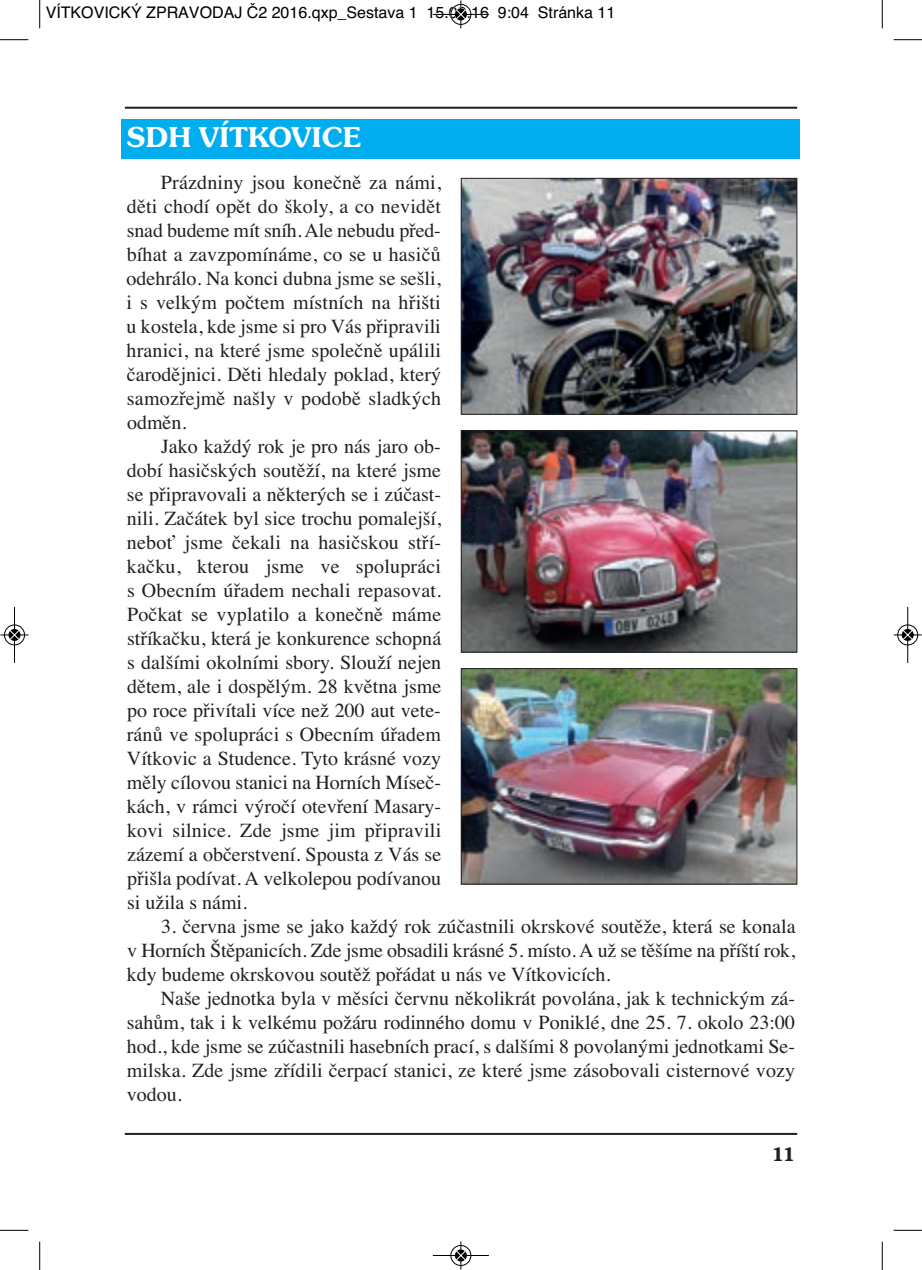
<style>
.page{position:relative;width:922px;height:1270px;background:#fff}
.page>*{position:absolute;margin:0;border:0;box-sizing:border-box;transform-origin:0 0}
.t1{font:600 30px "Souvenir Itc TCE";color:#fff}
.t2{font:20px/24px "Times";color:#231f20;text-align:justify}
.t3{font:600 20px "Souvenir Itc TCE";color:#231f20}
.t4{font:16px "Helvetica";color:#000}
</style>
<div class="page">
<div style="left:122px;top:119px;width:677px;height:40px;background:#00aeef"></div>
<hr style="left:125px;top:107px;width:672px;height:2px;background:#231f20">
<hr style="left:125px;top:1133px;width:672px;height:2px;background:#231f20">
<img style="left:463px;top:180px;width:332px;height:233px">
<div style="left:461px;top:178px;width:336px;height:237px;border:1px solid #231f20"></div>
<img style="left:463px;top:433px;width:332px;height:217px">
<div style="left:461px;top:431px;width:336px;height:221px;border:1px solid #231f20"></div>
<img style="left:463px;top:670px;width:332px;height:212px">
<div style="left:461px;top:668px;width:336px;height:216px;border:1px solid #231f20"></div>
<svg style="left:39px;top:0;width:1px;height:28px"></svg>
<svg style="left:0;top:39px;width:28px;height:1px"></svg>
<svg style="left:881px;top:0;width:1px;height:28px"></svg>
<svg style="left:893px;top:39px;width:28px;height:1px"></svg>
<svg style="left:39px;top:1242px;width:1px;height:28px"></svg>
<svg style="left:0;top:1230px;width:28px;height:1px"></svg>
<svg style="left:881px;top:1242px;width:1px;height:28px"></svg>
<svg style="left:893px;top:1230px;width:28px;height:1px"></svg>
<hr style="left:432px;top:14px;width:56px;height:1px;background:#000">
<div style="left:450px;top:4px;width:21px;height:21px;border:1px solid #000;border-radius:50%"></div>
<svg style="left:455px;top:0;width:11px;height:28px"></svg>
<hr style="left:432px;top:1255px;width:56px;height:1px;background:#000">
<div style="left:450px;top:1245px;width:21px;height:21px;border:1px solid #000;border-radius:50%"></div>
<svg style="left:455px;top:1241px;width:11px;height:28px"></svg>
<div style="left:4px;top:624px;width:21px;height:22px;border:1px solid #fff;border-radius:50%"></div>
<hr style="left:14px;top:607px;width:1px;height:56px;background:#000">
<div style="left:4px;top:625px;width:21px;height:20px;border:1px solid #000;border-radius:50%"></div>
<svg style="left:0;top:630px;width:28px;height:10px"></svg>
<div style="left:896px;top:624px;width:22px;height:22px;border:1px solid #fff;border-radius:50%"></div>
<hr style="left:907px;top:607px;width:1px;height:56px;background:#000">
<div style="left:897px;top:625px;width:20px;height:20px;border:1px solid #000;border-radius:50%"></div>
<svg style="left:893px;top:630px;width:28px;height:10px"></svg>
<p class="t4" style="left:46px;top:3px;width:571px">VÍTKOVICKÝ ZPRAVODAJ Č2 2016.qxp_Sestava 1 15.09.16 9:04 Stránka 11</p>
<h1 class="t1" style="left:127px;top:119px;width:236px">SDH VÍTKOVICE</h1>
<p class="t2" style="left:126px;top:170px;width:316px;text-indent:34px">Prázdniny jsou konečně za námi, děti chodí opět do školy, a co nevidět snad budeme mít sníh. Ale nebudu před&shy;bíhat a zavzpomínáme, co se u hasičů odehrálo. Na konci dubna jsme se sešli, i s velkým počtem místních na hřišti u kostela, kde jsme si pro Vás připravili hranici, na které jsme společně upálili čarodějnici. Děti hledaly poklad, který samozřejmě našly v podobě sladkých odměn.</p>
<p class="t2" style="left:127px;top:434px;width:316px;text-indent:34px">Jako každý rok je pro nás jaro ob&shy;dobí hasičských soutěží, na které jsme se připravovali a některých se i zúčast&shy;nili. Začátek byl sice trochu pomalejší, neboť jsme čekali na hasičskou stří&shy;kačku, kterou jsme ve spolupráci s Obecním úřadem nechali repasovat.<br>Počkat se vyplatilo a konečně máme stříkačku, která je konkurence schopná s dalšími okolními sbory. Slouží nejen dětem, ale i dospělým. 28 května jsme po roce přivítali více než 200 aut vete&shy;ránů ve spolupráci s Obecním úřadem Vítkovic a Studence. Tyto krásné vozy měly cílovou stanici na Horních Míseč&shy;kách, v rámci výročí otevření Masary&shy;kovi silnice. Zde jsme jim připravili zázemí a občerstvení. Spousta z Vás se přišla podívat. A velkolepou podívanou si užila s námi.</p>
<p class="t2" style="left:127px;top:914px;width:670px;text-indent:34px">3. června jsme se jako každý rok zúčastnili okrskové soutěže, která se konala v Horních Štěpanicích. Zde jsme obsadili krásné 5. místo. A už se těšíme na příští rok, kdy budeme okrskovou soutěž pořádat u nás ve Vítkovicích.</p>
<p class="t2" style="left:127px;top:986px;width:669px;text-indent:34px">Naše jednotka byla v měsíci červnu několikrát povolána, jak k technickým zá&shy;sahům, tak i k velkému požáru rodinného domu v Poniklé, dne 25. 7. okolo 23:00 hod., kde jsme se zúčastnili hasebních prací, s dalšími 8 povolanými jednotkami Se&shy;milska. Zde jsme zřídili čerpací stanici, ze které jsme zásobovali cisternové vozy vodou.</p>
<p class="t3" style="left:771px;top:1142px;width:25px">11</p>
</div>
